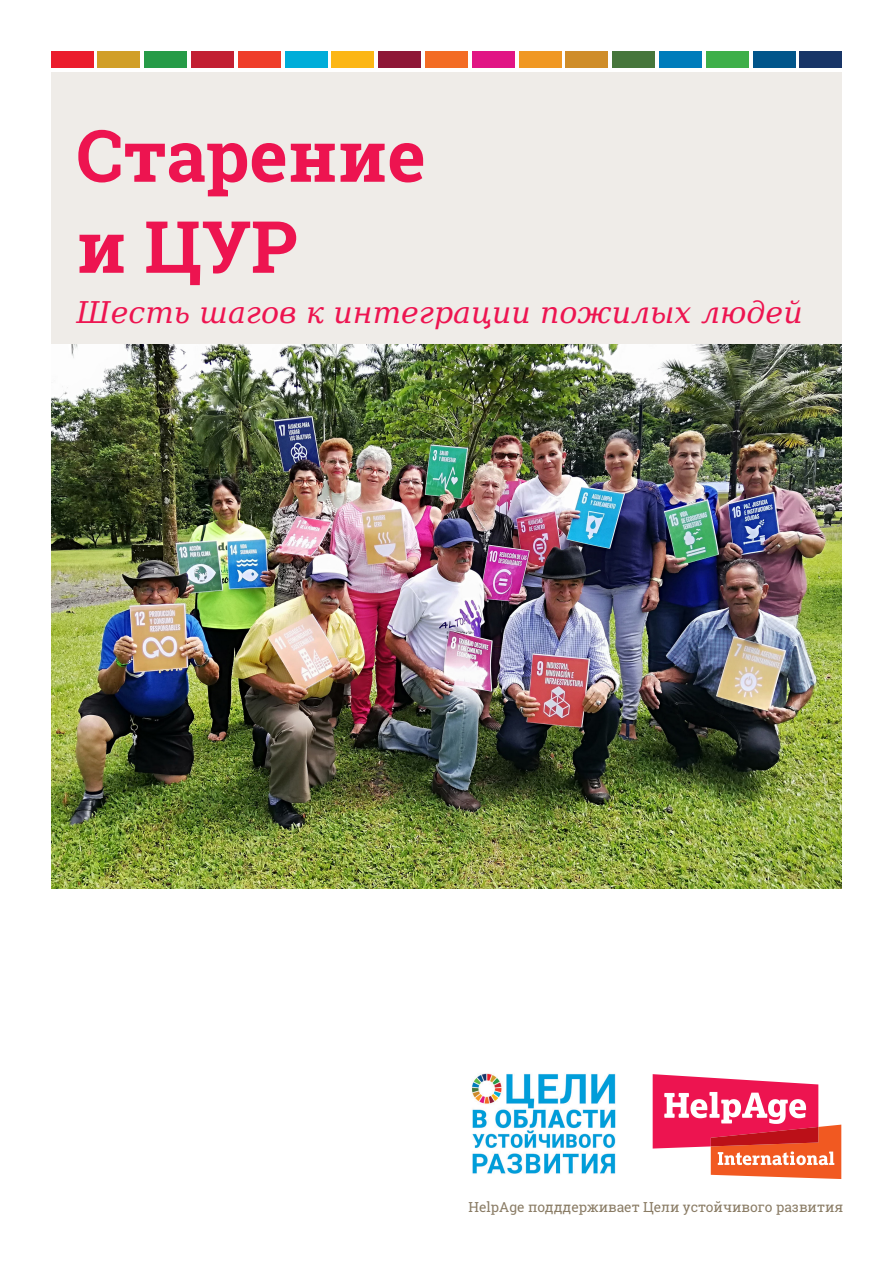
<style>
.page{position:relative;width:893px;height:1263px;background:#fff}
.page>*{position:absolute;margin:0;border:0;box-sizing:border-box;transform-origin:0 0}
.Report_title{font:700 72px "Roboto Slab";color:#ed1450}
.Report_subtitle{font:italic 30px "DejaVu Serif";color:#ed1450}
.Text{font:13.8px "Roboto Slab";color:#8a7c65}
</style>
<div class="page">
<div style="left:51px;top:73px;width:791px;height:733px;background:#efece8"></div>
<img style="left:51px;top:344px;width:791px;height:545px">
<div style="left:566px;top:51px;width:42px;height:17px;background:#cf8d29"></div>
<div style="left:98px;top:51px;width:42px;height:17px;background:#d19f28"></div>
<div style="left:379px;top:51px;width:42px;height:17px;background:#8e1737"></div>
<div style="left:238px;top:51px;width:42px;height:17px;background:#ef3e2a"></div>
<div style="left:753px;top:51px;width:42px;height:17px;background:#01558a"></div>
<div style="left:191px;top:51px;width:43px;height:17px;background:#c21f32"></div>
<div style="left:472px;top:51px;width:42px;height:17px;background:#e11584"></div>
<div style="left:800px;top:51px;width:42px;height:17px;background:#183567"></div>
<div style="left:332px;top:51px;width:42px;height:17px;background:#fcb615"></div>
<div style="left:519px;top:51px;width:42px;height:17px;background:#f09823"></div>
<div style="left:613px;top:51px;width:42px;height:17px;background:#46763b"></div>
<div style="left:285px;top:51px;width:42px;height:17px;background:#00add9"></div>
<div style="left:659px;top:51px;width:43px;height:17px;background:#007cbb"></div>
<div style="left:706px;top:51px;width:42px;height:17px;background:#3eaf49"></div>
<div style="left:425px;top:51px;width:43px;height:17px;background:#f36c24"></div>
<div style="left:145px;top:51px;width:42px;height:17px;background:#269b47"></div>
<div style="left:51px;top:51px;width:42px;height:17px;background:#eb1c2c"></div>
<svg style="left:653px;top:1074px;width:188px;height:105px"></svg>
<img style="left:472px;top:1073px;width:144px;height:101px">
<p class="Report_title" style="left:77px;top:106px;width:351px">Старение</p>
<p class="Report_title" style="left:77px;top:197px;width:222px">и ЦУР</p>
<p class="Report_subtitle" style="left:77px;top:286px;width:728px">Шесть шагов к интеграции пожилых людей</p>
<p class="Text" style="left:469px;top:1197px;width:376px">HelpAge подддерживает Цели устойчивого развития</p>
</div>
